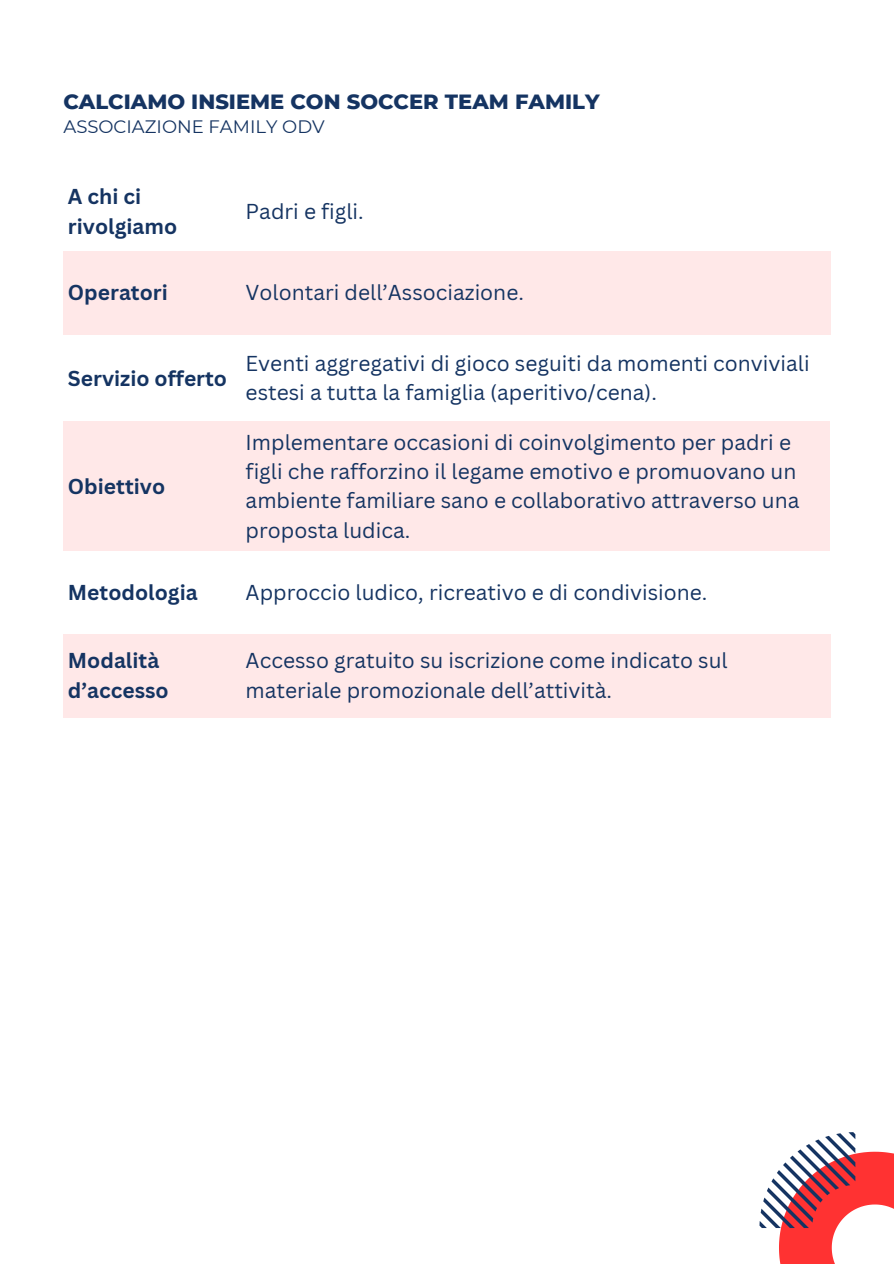
<style>
.page{position:relative;width:894px;height:1264px;background:#fff}
.page>*{position:absolute;margin:0;border:0;box-sizing:border-box;transform-origin:0 0}
.t1{font:21px/29.2px "Canva Sans";color:#153462}
.t2{font:700 21px/29.2px "Canva Sans";color:#153462}
.t3{font:800 21px "Montserrat";color:#153462}
.t4{font:18px "Montserrat";color:#153462}
</style>
<div class="page">
<svg style="left:759px;top:1132px;width:134px;height:131px"></svg>
<div style="left:63px;top:252px;width:178px;height:83px;background:#ffe8e8"></div>
<div style="left:241px;top:252px;width:589px;height:83px;background:#ffe8e8"></div>
<div style="left:63px;top:421px;width:178px;height:130px;background:#ffe8e8"></div>
<div style="left:241px;top:421px;width:588px;height:130px;background:#ffe8e8"></div>
<div style="left:63px;top:634px;width:178px;height:84px;background:#ffe8e8"></div>
<div style="left:241px;top:634px;width:589px;height:84px;background:#ffe8e8"></div>
<h1 class="t3" style="left:63px;top:89px;width:537px">CALCIAMO INSIEME CON SOCCER TEAM FAMILY</h1>
<p class="t4" style="left:63px;top:115px;width:263px">ASSOCIAZIONE FAMILY ODV</p>
<h2 class="t2" style="left:68px;top:182px;width:111px">A chi ci rivolgiamo</h2>
<h3 class="t1" style="left:245px;top:196px;width:120px">Padri e figli.</h3>
<h2 class="t2" style="left:68px;top:277px;width:101px">Operatori</h2>
<h3 class="t1" style="left:245px;top:277px;width:280px">Volontari dell’Associazione.</h3>
<h2 class="t2" style="left:68px;top:363px;width:161px">Servizio offerto</h2>
<h2 class="t2" style="left:68px;top:471px;width:99px">Obiettivo</h2>
<h3 class="t1" style="left:245px;top:348px;width:565px">Eventi aggregativi di gioco seguiti da momenti conviviali estesi a tutta la famiglia (aperitivo/cena).</h3>
<h3 class="t1" style="left:245px;top:427px;width:555px">Implementare occasioni di coinvolgimento per padri e figli che rafforzino il legame emotivo e promuovano un ambiente familiare sano e collaborativo attraverso una proposta ludica.</h3>
<h2 class="t2" style="left:68px;top:576px;width:131px">Metodologia</h2>
<h3 class="t1" style="left:245px;top:576px;width:463px">Approccio ludico, ricreativo e di condivisione.</h3>
<h2 class="t2" style="left:68px;top:645px;width:102px">Modalità d’accesso</h2>
<h3 class="t1" style="left:245px;top:645px;width:483px">Accesso gratuito su iscrizione come indicato sul materiale promozionale dell’attività.</h3>
</div>
